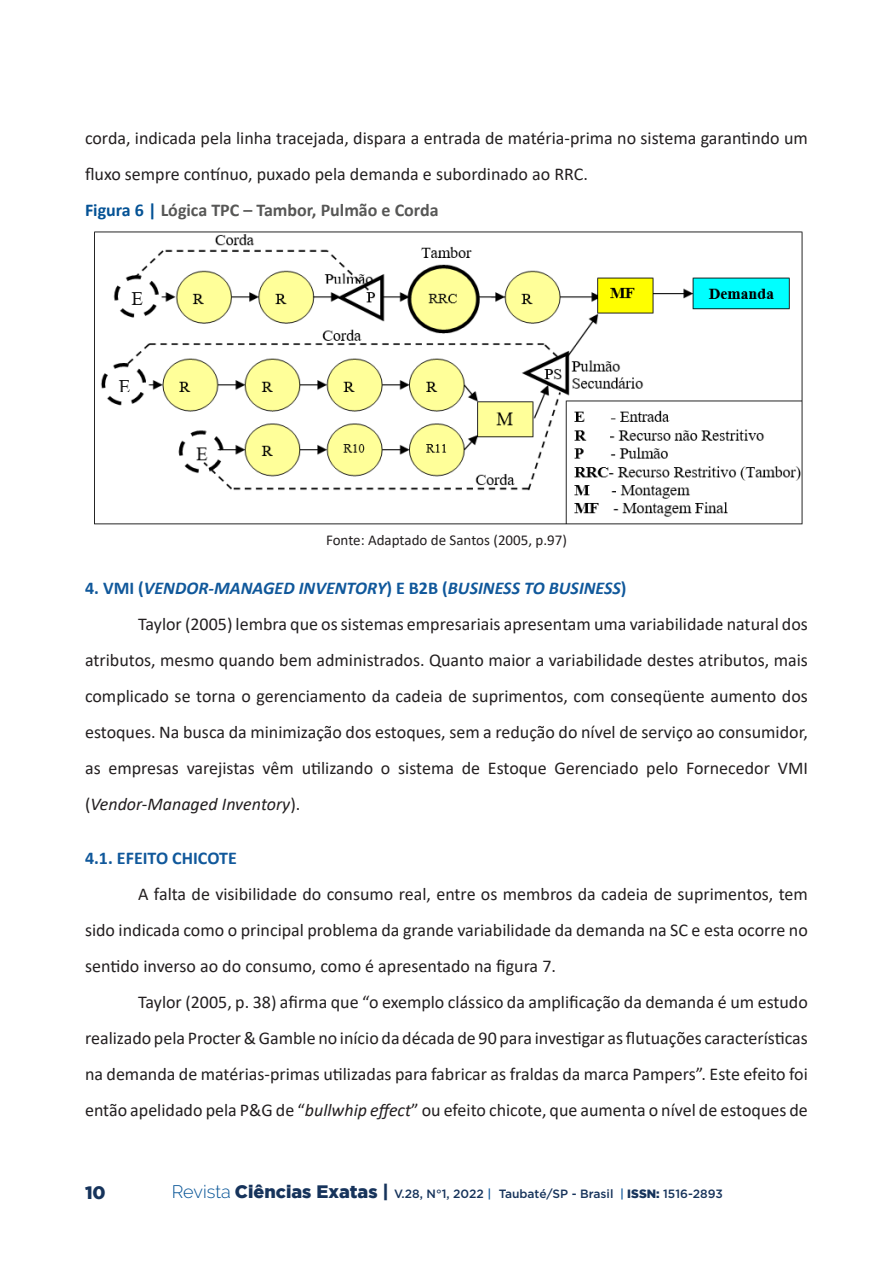
<style>
.page{position:relative;width:893px;height:1263px;background:#fff}
.page>*{position:absolute;margin:0;border:0;box-sizing:border-box;transform-origin:0 0}
.Texto{font:18px/36px "Calibri";color:#231f20;text-align:justify}
.t1{font:italic 700 18px "Calibri";color:#10589b}
.t2{font:700 18px "Calibri";color:#575756}
.Titulo_Artigo{font:700 18px "Calibri";color:#10589b}
.t3{font:900 18px "Gotham";color:#16335b}
.t4{font:15px "Calibri";color:#231f20}
.t5{font:500 12px "Gotham";color:#16335b}
.s1{color:#045295}
.s2{font-style:normal}
.s3{font-style:italic}
.s4{font-family:"Raleway";font-weight:300;font-size:18px;color:#045295}
.s5{font-weight:900;font-size:18px}
.s6{color:#10589b}
.s7{font-weight:900}
</style>
<div class="page">
<img style="left:94px;top:231px;width:709px;height:294px">
<p class="Texto" style="left:85px;top:120px;width:724px">corda, indicada pela linha tracejada, dispara a entrada de matéria-prima no sistema garantindo um fluxo sempre contínuo, puxado pela demanda e subordinado ao RRC.</p>
<p class="t2" style="left:85px;top:197px;width:355px"><span class="s1">Figura 6 |</span> Lógica TPC – Tambor, Pulmão e Corda</p>
<p class="t4" style="left:326px;top:530px;width:242px">Fonte: Adaptado de Santos (2005, p.97)</p>
<p class="t1" style="left:85px;top:575px;width:543px"><span class="s2">4. VMI (</span>VENDOR-MANAGED INVENTORY<span class="s2">) E B2B (</span>BUSINESS TO BUSINESS<span class="s2">)</span></p>
<p class="Texto" style="left:85px;top:606px;width:724px;text-indent:53px">Taylor (2005) lembra que os sistemas empresariais apresentam uma variabilidade natural dos atributos, mesmo quando bem administrados. Quanto maior a variabilidade destes atributos, mais complicado se torna o gerenciamento da cadeia de suprimentos, com conseqüente aumento dos estoques. Na busca da minimização dos estoques, sem a redução do nível de serviço ao consumidor, as empresas varejistas vêm utilizando o sistema de Estoque Gerenciado pelo Fornecedor VMI (<span class="s3">Vendor-Managed Inventory</span>).</p>
<p class="Titulo_Artigo" style="left:85px;top:845px;width:153px">4.1. EFEITO CHICOTE</p>
<p class="Texto" style="left:85px;top:876px;width:724px;text-indent:53px">A falta de visibilidade do consumo real, entre os membros da cadeia de suprimentos, tem sido indicada como o principal problema da grande variabilidade da demanda na SC e esta ocorre no sentido inverso ao do consumo, como é apresentado na figura 7.</p>
<p class="Texto" style="left:85px;top:984px;width:724px;text-indent:53px">Taylor (2005, p. 38) afirma que “o exemplo clássico da amplificação da demanda é um estudo realizado pela Procter &amp; Gamble no início da década de 90 para investigar as flutuações características na demanda de matérias-primas utilizadas para fabricar as fraldas da marca Pampers”. Este efeito foi então apelidado pela P&amp;G de “<span class="s3">bullwhip effect</span>” ou efeito chicote, que aumenta o nível de estoques de</p>
<p class="t3" style="left:85px;top:1182px;width:22px">10</p>
<p class="t5" style="left:172px;top:1186px;width:552px"><span class="s4">Revista</span> <span class="s5">Ciências Exatas |</span> V.28, N°1, 2022 <span class="s6">|</span> Taubaté/SP - Brasil <span class="s6">|</span> <span class="s7">ISSN:</span> 1516-2893</p>
</div>
